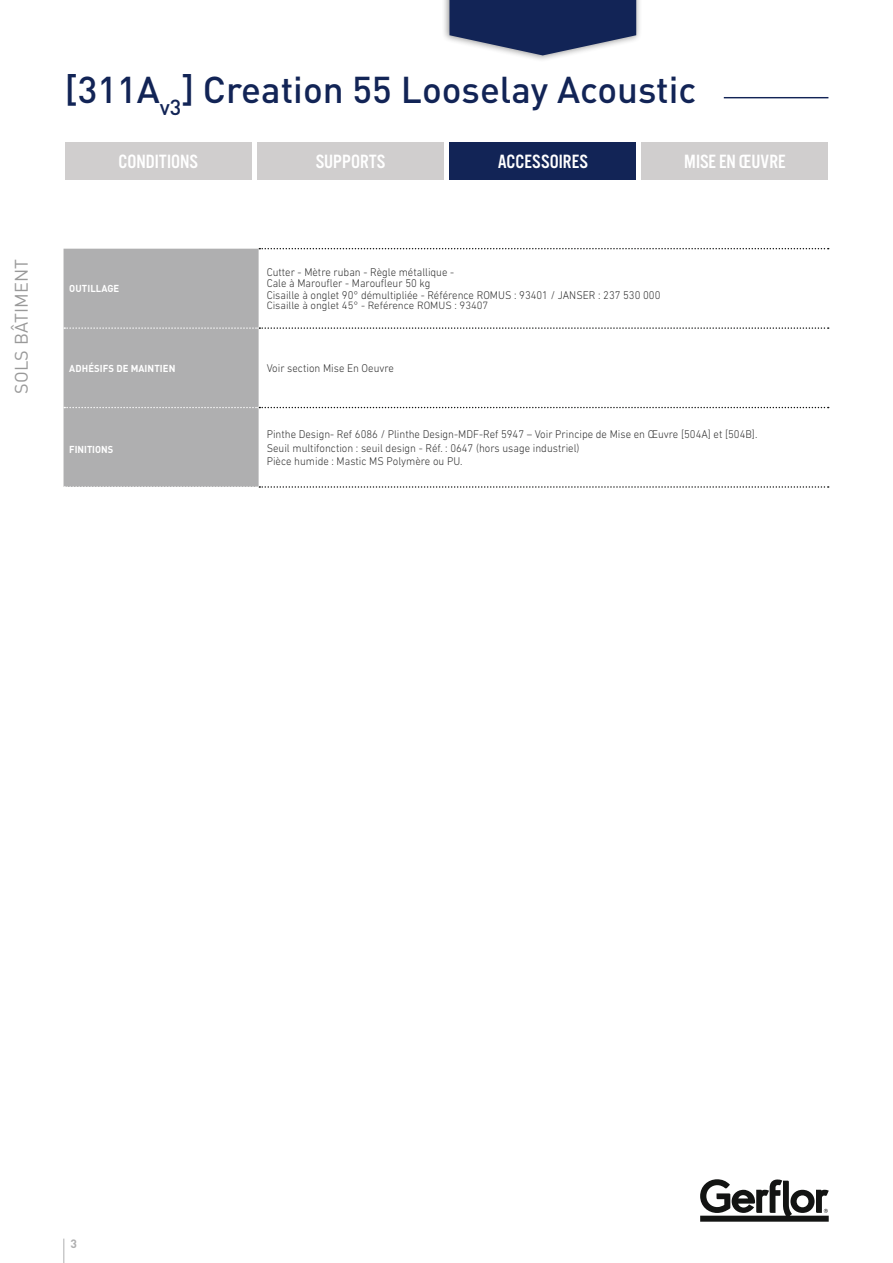
<style>
.page{position:relative;width:893px;height:1263px;background:#fff}
.page>*{position:absolute;margin:0;border:0;box-sizing:border-box;transform-origin:0 0}
.t1{font:500 36.9px "DIN Pro";color:#122456}
.t2{font:19.95px "Alternate Got No 3 D";color:#fff}
.t3{font:18px "DIN Pro";letter-spacing:.01em;color:#999}
.t4{font:700 12px "DIN Pro";color:#afafb0}
.t5{font:300 11.4px/11.4px "DIN Next LT Pro";color:#343434;scale:.95 1}
.t6{font:300 10.8px "DIN Next LT Pro";color:#343434}
.t7{font:700 10.05px "DIN Pro";letter-spacing:.01em;color:#fff;scale:.95 1}
.t8{font:700 10.05px "DIN Pro";letter-spacing:.01em;color:#fff;scale:.93 1}
</style>
<div class="page">
<div style="left:64px;top:249px;width:195px;height:237px;background:#afafb0"></div>
<svg style="left:259px;top:248px;width:570px;height:1px"></svg>
<svg style="left:64px;top:327px;width:765px;height:2px"></svg>
<svg style="left:64px;top:407px;width:765px;height:1px"></svg>
<svg style="left:64px;top:486px;width:765px;height:2px"></svg>
<div style="left:442px;top:0;width:200px;height:62px;background:#343434;opacity:.5"></div>
<svg style="left:449px;top:0;width:187px;height:55px;background:#384770"></svg>
<div style="left:65px;top:142px;width:187px;height:38px;background:#d0cece"></div>
<div style="left:449px;top:142px;width:187px;height:38px;background:#122456"></div>
<div style="left:257px;top:142px;width:187px;height:38px;background:#d0cece"></div>
<div style="left:641px;top:142px;width:187px;height:38px;background:#d0cece"></div>
<svg style="left:700px;top:1179px;width:129px;height:43px"></svg>
<hr style="left:724px;top:97px;width:104px;height:1px;background:#122456">
<svg style="left:63px;top:1238px;width:1px;height:25px"></svg>
<h3 class="t3" style="left:9px;top:394px;width:137px;rotate:-90deg">SOLS BÂTIMENT</h3>
<h1 class="t1" style="left:65px;top:65px;width:633px">[311A<sub>v3</sub>] Creation 55 Looselay Acoustic</h1>
<h2 class="t2" style="left:119px;top:151px;width:81px">CONDITIONS</h2>
<h2 class="t2" style="left:316px;top:151px;width:71px">SUPPORTS</h2>
<h2 class="t2" style="left:498px;top:151px;width:92px">ACCESSOIRES</h2>
<h2 class="t2" style="left:684px;top:151px;width:103px">MISE EN ŒUVRE</h2>
<p class="t7" style="left:69px;top:282px;width:54px">OUTILLAGE</p>
<p class="t5" style="left:267px;top:266px;width:416px">Cutter - Mètre ruban - Règle métallique -<br>Cale à Maroufler - Maroufleur 50 kg<br>Cisaille à onglet 90° démultipliée - Référence ROMUS : 93401 / JANSER : 237 530 000</p>
<p class="t6" style="left:267px;top:300px;width:223px">Cisaille à onglet 45° - Reférence ROMUS : 93407</p>
<p class="t7" style="left:69px;top:361px;width:113px">ADHÉSIFS DE MAINTIEN</p>
<p class="t5" style="left:267px;top:362px;width:136px">Voir section Mise En Oeuvre</p>
<p class="t8" style="left:69px;top:442px;width:49px">FINITIONS</p>
<p class="t5" style="left:267px;top:427px;width:518px;line-height:13.6px">Pinthe Design- Ref 6086 / Plinthe Design-MDF-Ref 5947 – Voir Principe de Mise en Œuvre [504A] et [504B].<br>Seuil multifonction : seuil design - Réf. : 0647 (hors usage industriel)<br>Pièce humide : Mastic MS Polymère ou PU.</p>
<p class="t4" style="left:70px;top:1235px;width:8px">3</p>
</div>
